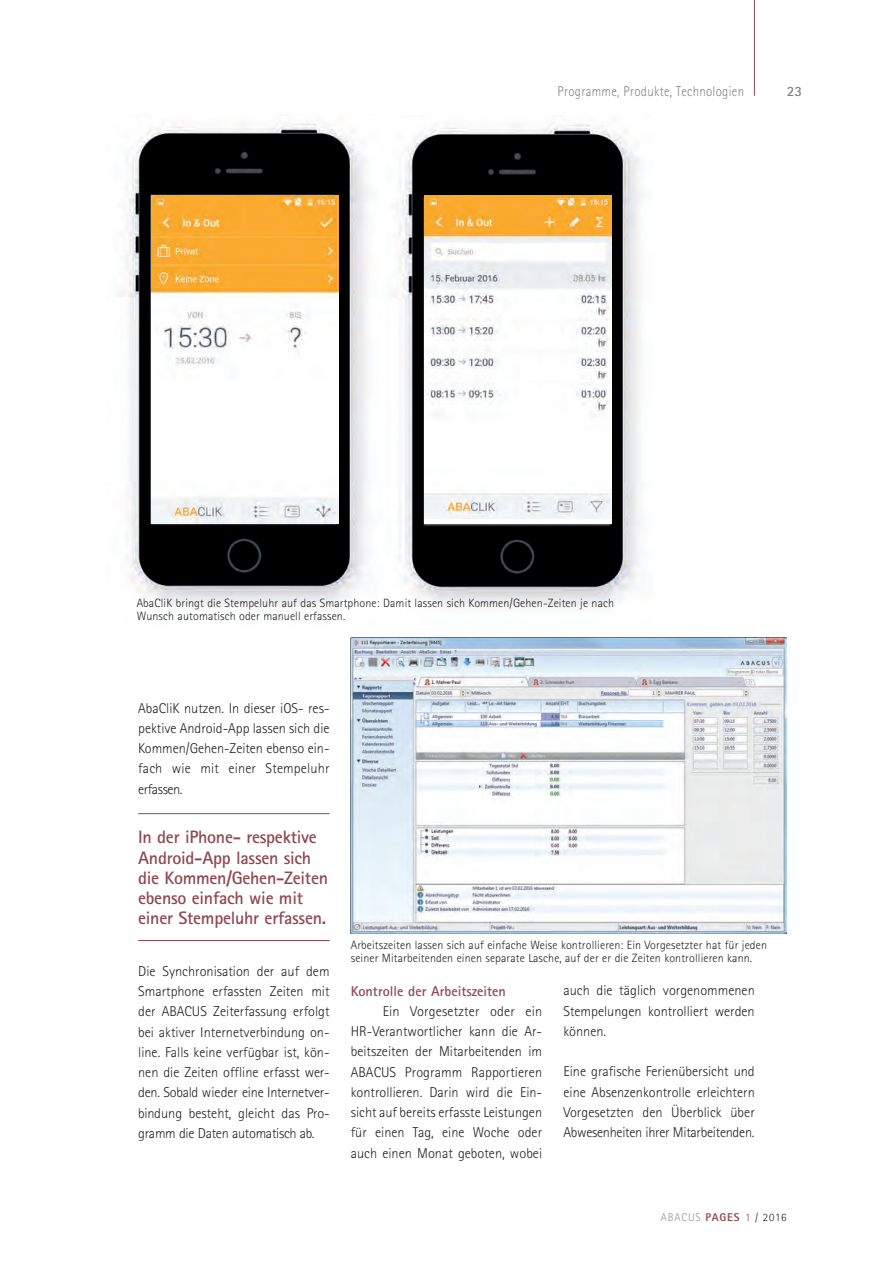
<style>
.page{position:relative;width:893px;height:1263px;background:#fff}
.page>*{position:absolute;margin:0;border:0;box-sizing:border-box;transform-origin:0 0}
.t1{font:700 18px/20.2px "Rotis Sans Serif";letter-spacing:-.015em;color:#904850}
.t2{font:300 14.25px/20.2px "Rotis Sans Serif";color:#231f20;text-align:justify}
.t3{font:300 14.25px "Rotis Sans Serif";letter-spacing:.025em;color:#808285;scale:.9 1}
.t4{font:700 14.25px "Rotis Sans Serif";color:#904850}
.t5{font:700 14.25px "Rotis Sans Serif";color:#808285}
.t6{font:300 12px/12.8px "Rotis Sans Serif";letter-spacing:.01em;color:#231f20}
.t7{font:300 11.25px "Rotis Sans Serif";letter-spacing:.075em;color:#939598}
.s1{font-weight:800;color:#904850}
.s2{color:#904850}
.s3{color:#231f20}
</style>
<div class="page">
<hr style="left:754px;top:0;width:1px;height:96px;background:#904850">
<img style="left:119px;top:121px;width:251px;height:485px">
<img style="left:151px;top:195px;width:188px;height:328px">
<img style="left:351px;top:638px;width:436px;height:295px">
<hr style="left:138px;top:813px;width:192px;height:1px;background:#904850">
<hr style="left:138px;top:940px;width:192px;height:1px;background:#904850">
<svg style="left:392px;top:122px;width:250px;height:485px"></svg>
<img style="left:424px;top:195px;width:187px;height:323px">
<p class="t3" style="left:558px;top:83px;width:209px">Programme, Produkte, Technologien</p>
<p class="t5" style="left:787px;top:82px;width:17px">23</p>
<p class="t6" style="left:137px;top:597px;width:479px">AbaCliK bringt die Stempeluhr auf das Smartphone: Damit lassen sich Kommen/Gehen-Zeiten je nach<br>Wunsch automatisch oder manuell erfassen.</p>
<p class="t2" style="left:138px;top:698px;width:193px">AbaCliK nutzen. In dieser iOS- res&shy;pektive Android-App lassen sich die Kommen/Gehen-Zeiten ebenso ein&shy;fach wie mit einer Stempeluhr erfassen.</p>
<p class="t1" style="left:138px;top:827px;width:191px">In der iPhone- respektive<br>Android-App lassen sich die Kommen/Gehen-Zeiten ebenso einfach wie mit einer Stempeluhr erfassen.</p>
<p class="t2" style="left:138px;top:961px;width:193px">Die Synchronisation der auf dem Smartphone erfassten Zeiten mit der ABACUS Zeiterfassung erfolgt bei aktiver Internetverbindung on&shy;line. Falls keine verfügbar ist, kön&shy;nen die Zeiten offline erfasst wer&shy;den. Sobald wieder eine Internetver&shy;bindung besteht, gleicht das Pro&shy;gramm die Daten automatisch ab.</p>
<p class="t6" style="left:351px;top:938px;width:418px">Arbeitszeiten lassen sich auf einfache Weise kontrollieren: Ein Vorgesetzter hat für jeden seiner Mitarbeitenden einen separate Lasche, auf der er die Zeiten kontrollieren kann.</p>
<p class="t4" style="left:351px;top:982px;width:157px">Kontrolle der Arbeitszeiten</p>
<p class="t2" style="left:351px;top:1001px;width:193px;text-indent:32px">Ein Vorgesetzter oder ein HR-Verantwortlicher kann die Ar&shy;beitszeiten der Mitarbeitenden im ABACUS Programm Rapportieren kontrollieren. Darin wird die Ein&shy;sicht auf bereits erfasste Leistungen für einen Tag, eine Woche oder auch einen Monat geboten, wobei</p>
<p class="t2" style="left:563px;top:980px;width:193px">auch die täglich vorgenommenen Stempelungen kontrolliert werden können.</p>
<p class="t2" style="left:563px;top:1061px;width:193px">Eine grafische Ferienübersicht und eine Absenzenkontrolle erleichtern Vorgesetzten den Überblick über Abwesenheiten ihrer Mitarbeitenden.</p>
<p class="t7" style="left:661px;top:1210px;width:127px">ABACUS <span class="s1">PAGES</span> <span class="s2">1</span> <span class="s3">/ 2016</span></p>
</div>
